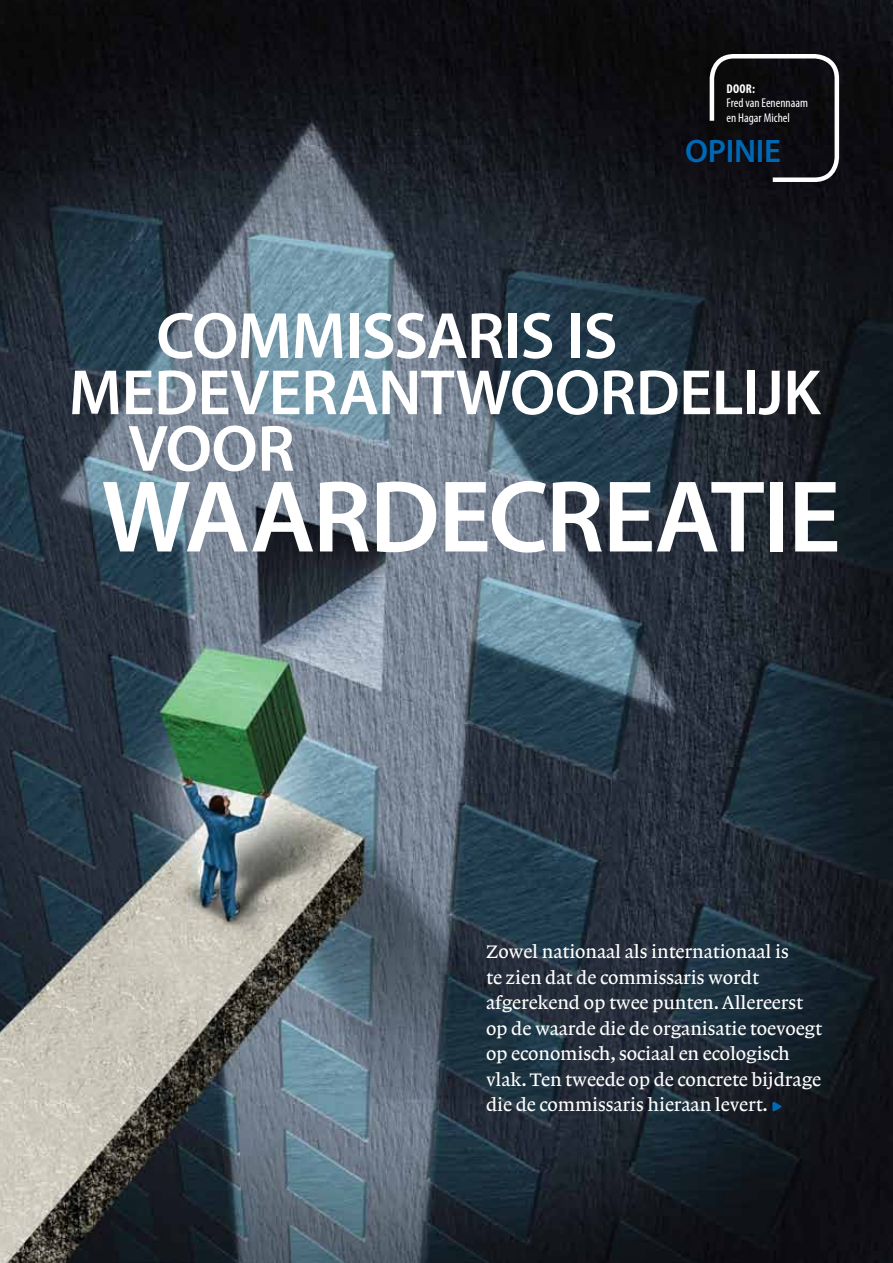
<style>
.page{position:relative;width:893px;height:1263px;background:#fff}
.page>*{position:absolute;margin:0;border:0;box-sizing:border-box;transform-origin:0 0}
.t1{font:600 102.9px "Myriad Pro";letter-spacing:-.02em;color:#fff}
.t2{font:600 66px "Myriad Pro";letter-spacing:-.015em;color:#fff}
.t3{font:600 64.5px "Myriad Pro";letter-spacing:-.01em;color:#fff}
.t4{font:600 32.55px "Myriad Pro";letter-spacing:-.01em;color:#0068b4}
.t5{font:19.2px/25.5px "Lexicon No 1 Roman A";letter-spacing:-.005em;color:#fff}
.t6{font:condensed 12.75px/14.2px "Myriad Pro";color:#fff}
.t7{font:700 condensed 12.75px "Myriad Pro";color:#fff}
</style>
<div class="page">
<img style="left:0;top:0;width:893px;height:1263px">
<svg style="left:772px;top:1101px;width:10px;height:11px"></svg>
<svg style="left:707px;top:52px;width:134px;height:132px;background:#212124"></svg>
<p class="t7" style="left:727px;top:81px;width:30px">DOOR:</p>
<p class="t6" style="left:726px;top:96px;width:83px">Fred van Eenennaam en Hagar Michel</p>
<h3 class="t4" style="left:685px;top:130px;width:97px">OPINIE</h3>
<h2 class="t2" style="left:156px;top:294px;width:463px">COMMISSARIS IS</h2>
<h3 class="t3" style="left:69px;top:351px;width:754px">MEDEVERANTWOORDELIJK</h3>
<h2 class="t2" style="left:128px;top:406px;width:168px">VOOR</h2>
<h1 class="t1" style="left:101px;top:451px;width:741px">WAARDECREATIE</h1>
<p class="t5" style="left:486px;top:939px;width:338px">Zowel nationaal als internationaal is<br>te zien dat de commissaris wordt afgerekend op twee punten. Allereerst op de waarde die de organisatie toevoegt op economisch, sociaal en ecologisch vlak. Ten tweede op de concrete bijdrage die de commissaris hieraan levert.</p>
</div>
